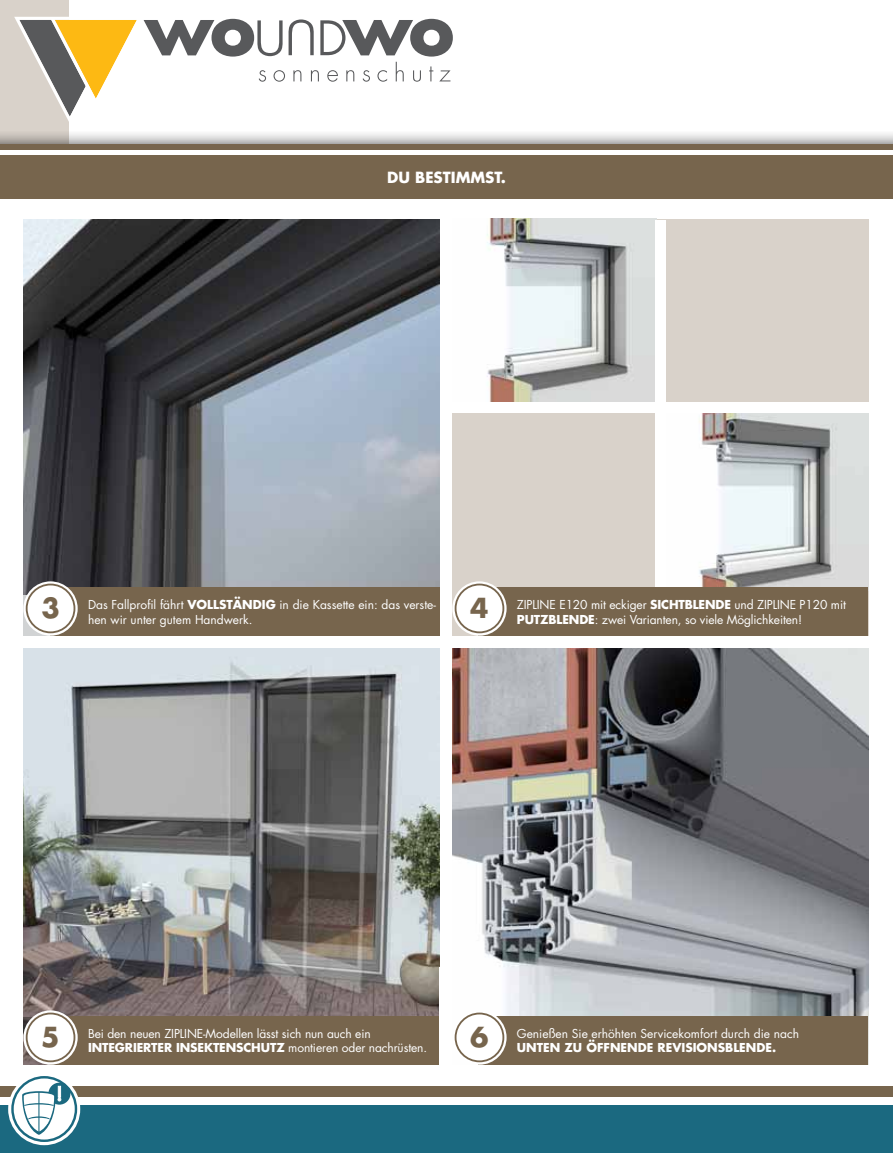
<style>
.page{position:relative;width:893px;height:1153px;background:#fff}
.page>*{position:absolute;margin:0;border:0;box-sizing:border-box;transform-origin:0 0}
.t1{font:700 26.85px "Futura";color:#77654d}
.t2{font:700 15px "Futura";color:#fff}
.t3{font:12px "Futura";letter-spacing:-.01em;color:#fff}
.t4{font:700 12px "Futura";letter-spacing:-.01em;color:#fff}
.s1{font-weight:700}
</style>
<div class="page">
<div style="left:0;top:0;width:69px;height:185px;background:#d9d2ca"></div>
<div style="left:0;top:129px;width:893px;height:63px;background:#000;opacity:.75"></div>
<div style="left:0;top:145px;width:893px;height:54px;background:#77654d"></div>
<hr style="left:0;top:150px;width:893px;height:4px;background:#fff">
<div style="left:0;top:1085px;width:893px;height:67px;background:#1b6980"></div>
<div style="left:0;top:1085px;width:893px;height:12px;background:#77654d"></div>
<div style="left:0;top:1096px;width:893px;height:7px;background:#fff"></div>
<svg style="left:8px;top:1072px;width:72px;height:73px;fill:#fff"></svg>
<div style="left:11px;top:1075px;width:66px;height:66px;border:2px solid #1b6980;border-radius:50%"></div>
<div style="left:48px;top:1082px;width:22px;height:22px;background:#1b6980;border-radius:50%"></div>
<svg style="left:22px;top:1085px;width:39px;height:49px"></svg>
<svg style="left:27px;top:1116px;width:24px;height:7px"></svg>
<svg style="left:26px;top:1117px;width:26px;height:7px"></svg>
<hr style="left:38px;top:1091px;width:1px;height:41px;background:#1b6980">
<img style="left:452px;top:648px;width:416px;height:367px">
<div style="left:478px;top:1015px;width:390px;height:49px;background:#77654d"></div>
<img style="left:23px;top:219px;width:416px;height:375px">
<div style="left:50px;top:587px;width:389px;height:48px;background:#77654d"></div>
<svg style="left:23px;top:581px;width:55px;height:54px"></svg>
<div style="left:27px;top:584px;width:47px;height:48px;background:#fff;border-radius:50%"></div>
<div style="left:26px;top:583px;width:49px;height:50px;border:2px solid #77654d;border-radius:50%"></div>
<div style="left:452px;top:219px;width:416px;height:416px;background:#d9d2ca"></div>
<img style="left:452px;top:219px;width:204px;height:182px">
<img style="left:666px;top:412px;width:202px;height:175px">
<img style="left:23px;top:648px;width:416px;height:368px">
<div style="left:50px;top:1016px;width:389px;height:48px;background:#77654d"></div>
<svg style="left:23px;top:1010px;width:55px;height:54px"></svg>
<div style="left:27px;top:1013px;width:47px;height:48px;background:#fff;border-radius:50%"></div>
<div style="left:26px;top:1012px;width:49px;height:50px;border:2px solid #77654d;border-radius:50%"></div>
<svg style="left:452px;top:1010px;width:55px;height:54px"></svg>
<div style="left:456px;top:1013px;width:47px;height:48px;background:#fff;border-radius:50%"></div>
<div style="left:455px;top:1012px;width:49px;height:50px;border:2px solid #77654d;border-radius:50%"></div>
<div style="left:655px;top:220px;width:11px;height:376px;background:#fff"></div>
<div style="left:446px;top:402px;width:429px;height:10px;background:#fff"></div>
<div style="left:478px;top:587px;width:390px;height:48px;background:#77654d"></div>
<svg style="left:452px;top:581px;width:55px;height:54px"></svg>
<div style="left:456px;top:584px;width:47px;height:48px;background:#fff;border-radius:50%"></div>
<div style="left:455px;top:583px;width:49px;height:50px;border:2px solid #77654d;border-radius:50%"></div>
<svg style="left:14px;top:17px;width:439px;height:105px"></svg>
<p class="t2" style="left:387px;top:166px;width:120px">DU BESTIMMST.</p>
<h1 class="t1" style="left:41px;top:589px;width:20px">3</h1>
<p class="t3" style="left:88px;top:596px;width:117px">Das Fallprofil fährt <span class="s1">VOLLS</span></p>
<p class="t4" style="left:226px;top:596px;width:16px">TÄNDIG</p>
<p class="t3" style="left:279px;top:596px;width:158px">in die Kassette ein: das verste-</p>
<p class="t3" style="left:88px;top:610px;width:166px">hen wir unter gutem Handwerk.</p>
<h1 class="t1" style="left:470px;top:589px;width:20px">4</h1>
<p class="t3" style="left:517px;top:596px;width:185px">ZIPLINE E120 mit eckiger <span class="s1">SICHTBLENDE</span></p>
<p class="t3" style="left:734px;top:596px;width:113px">und ZIPLINE P120 mit</p>
<p class="t4" style="left:517px;top:610px;width:49px">PUTZBLENDE</p>
<p class="t3" style="left:595px;top:610px;width:209px">: zwei Varianten, so viele Möglichkeiten!</p>
<h1 class="t1" style="left:41px;top:1018px;width:20px">5</h1>
<h1 class="t1" style="left:470px;top:1018px;width:20px">6</h1>
<p class="t3" style="left:88px;top:1025px;width:284px">Bei den neuen Ziplin e-Modellen lässt sich nun auch ein</p>
<p class="t4" style="left:88px;top:1039px;width:29px">INTEGRIER</p>
<p class="t4" style="left:151px;top:1039px;width:38px">TER INSE</p>
<p class="t4" style="left:204px;top:1039px;width:24px">KTENS</p>
<p class="t3" style="left:244px;top:1039px;width:185px"><span class="s1">CHUTZ</span> montieren oder nachrüsten.</p>
<p class="t3" style="left:517px;top:1025px;width:284px">Genießen Sie erhöhten Servicekomfort durch die nach</p>
<p class="t4" style="left:517px;top:1039px;width:90px">UNTEN ZU ÖFFNENDE</p>
<p class="t4" style="left:658px;top:1039px;width:33px">REVISIONS</p>
<p class="t4" style="left:725px;top:1039px;width:17px">BLENDE</p>
<p class="t4" style="left:772px;top:1039px;width:6px">.</p>
</div>
